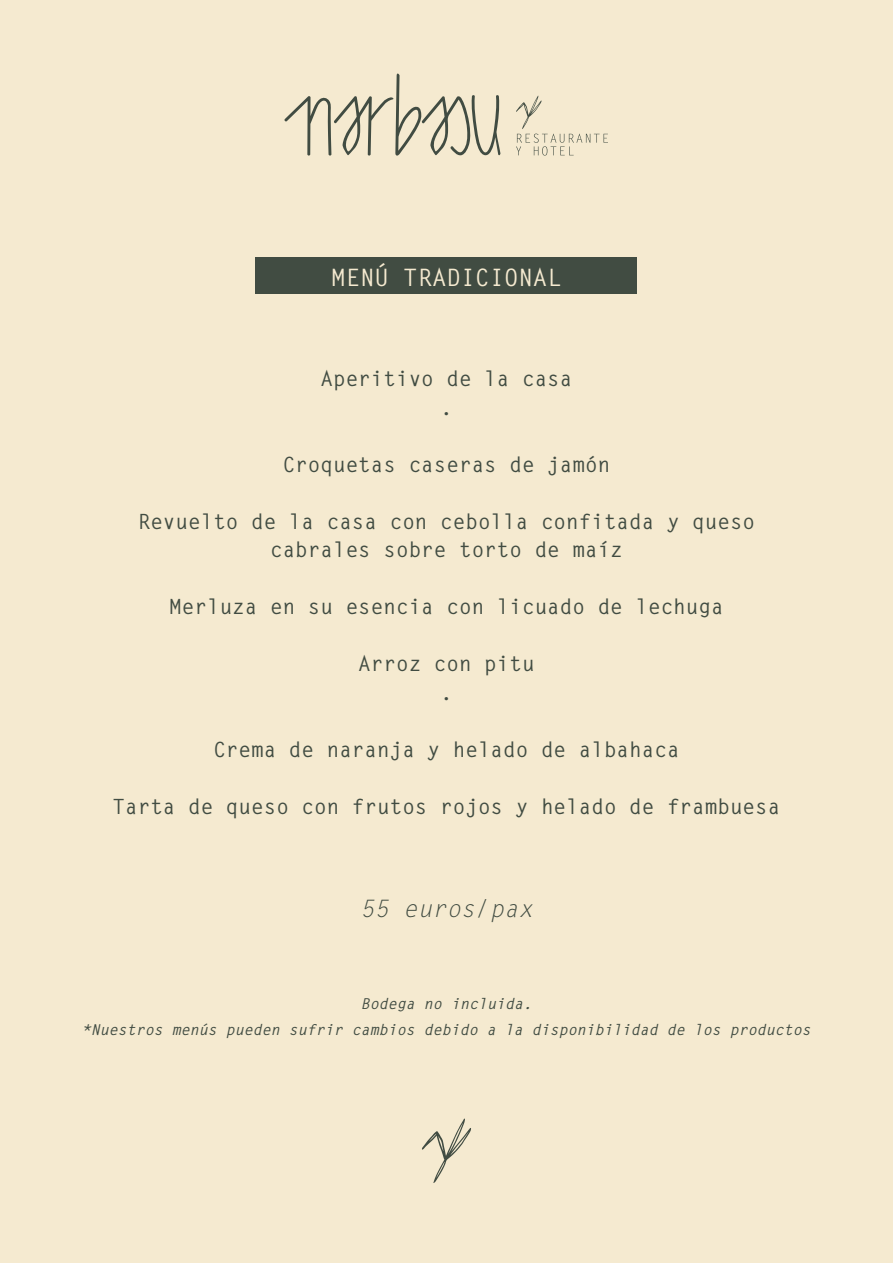
<style>
.page{position:relative;width:893px;height:1263px;background:#f5ead0}
.page>*{position:absolute;margin:0;border:0;box-sizing:border-box;transform-origin:0 0}
.t1{font:700 24px "Letter Gothic Std";color:#f5ead0}
.t2{font:italic 24px "Letter Gothic Std";color:#414c42}
.t3{font:700 21px/28.5px "Letter Gothic Std";color:#414c42;text-align:center}
.t4{font:italic 700 15px "Letter Gothic Std";color:#414c42}
</style>
<div class="page">
<svg style="left:516px;top:96px;width:92px;height:60px"></svg>
<svg style="left:284px;top:73px;width:217px;height:83px"></svg>
<svg style="left:422px;top:1118px;width:49px;height:65px"></svg>
<div style="left:256px;top:257px;width:381px;height:37px;background:#414c42"></div>
<p class="t1" style="left:331px;top:262px;width:232px">MENÚ TRADICIONAL</p>
<p class="t3" style="left:320px;top:365px;width:254px">Aperitivo de la casa .</p>
<p class="t3" style="left:283px;top:450px;width:329px">Croquetas caseras de jamón</p>
<p class="t3" style="left:138px;top:507px;width:619px">Revuelto de la casa con cebolla confitada y queso cabrales sobre torto de maíz</p>
<p class="t3" style="left:169px;top:593px;width:556px">Merluza en su esencia con licuado de lechuga</p>
<p class="t3" style="left:358px;top:650px;width:178px">Arroz con pitu .</p>
<p class="t3" style="left:213px;top:735px;width:468px">Crema de naranja y helado de albahaca</p>
<p class="t3" style="left:113px;top:792px;width:669px">Tarta de queso con frutos rojos y helado de frambuesa</p>
<p class="t2" style="left:360px;top:894px;width:174px">55 euros/pax</p>
<p class="t4" style="left:361px;top:994px;width:173px">Bodega no incluida.</p>
<p class="t4" style="left:82px;top:1020px;width:730px">*Nuestros menús pueden sufrir cambios debido a la disponibilidad de los productos</p>
</div>
